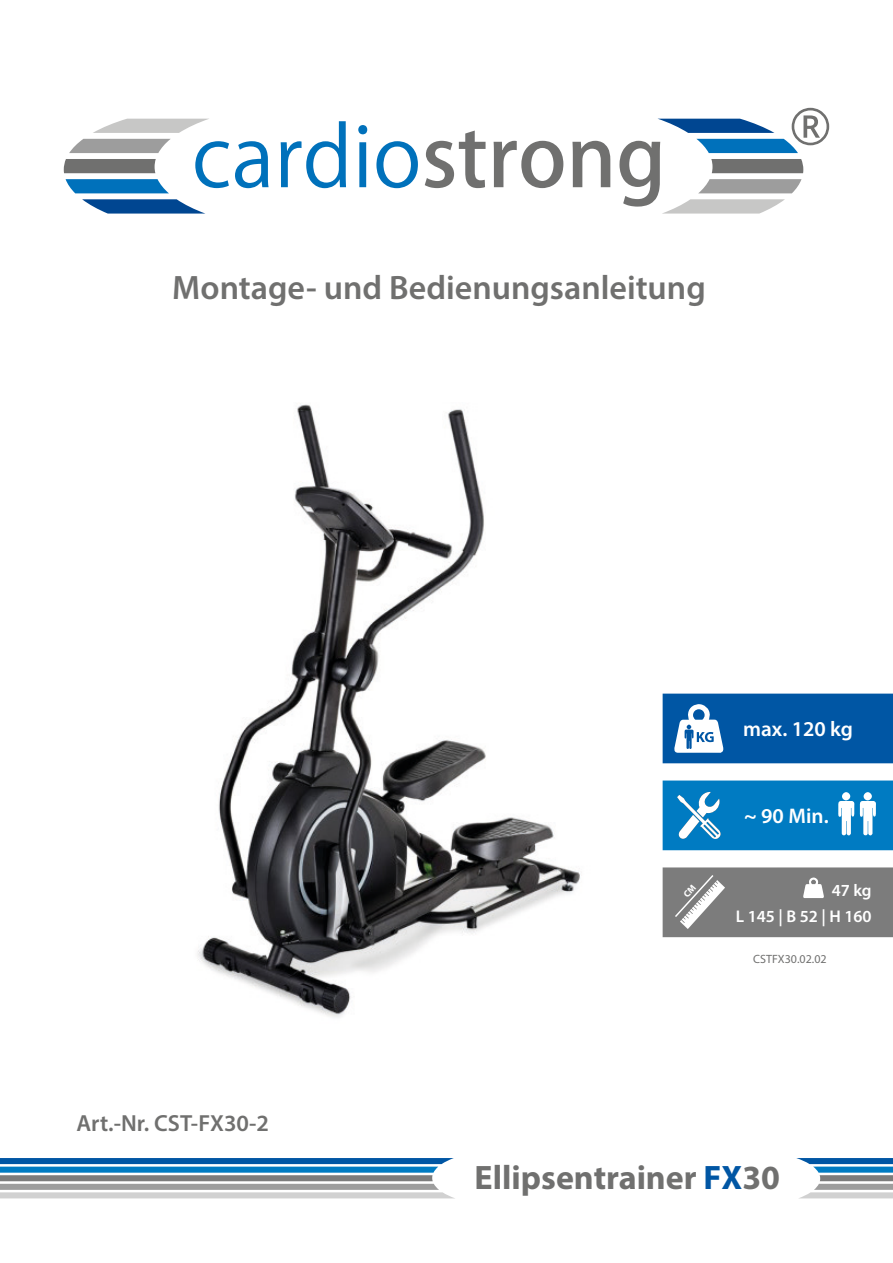
<style>
.page{position:relative;width:893px;height:1263px;background:#fff}
.page>*{position:absolute;margin:0;border:0;box-sizing:border-box;transform-origin:0 0}
.cardiostrong_Footer{font:700 34.05px "Myriad Pro";color:#70706f}
.Ü_Normal{font:600 33.9px "Myriad Pro";color:#70706f}
.Einf__Abs{font:600 23.4px "Myriad Pro";color:#70706f}
.Einf__Abs-2{font:600 21.15px "Myriad Pro";color:#fff}
.Einf__Abs-3{font:600 16.95px "Myriad Pro";color:#fff}
.t1{font:12px "Myriad Pro";color:#70706f}
.s1{color:#0056a4}
</style>
<div class="page">
<img style="left:197px;top:404px;width:499px;height:614px">
<svg style="left:93px;top:119px;width:115px;height:14px"></svg>
<svg style="left:69px;top:139px;width:102px;height:14px"></svg>
<svg style="left:64px;top:159px;width:92px;height:14px"></svg>
<svg style="left:66px;top:179px;width:103px;height:14px"></svg>
<svg style="left:82px;top:199px;width:123px;height:15px"></svg>
<svg style="left:195px;top:141px;width:34px;height:47px"></svg>
<svg style="left:235px;top:141px;width:34px;height:47px"></svg>
<svg style="left:281px;top:121px;width:65px;height:67px"></svg>
<svg style="left:358px;top:125px;width:9px;height:62px"></svg>
<svg style="left:376px;top:141px;width:42px;height:47px"></svg>
<svg style="left:425px;top:131px;width:61px;height:57px"></svg>
<svg style="left:494px;top:141px;width:69px;height:47px"></svg>
<svg style="left:572px;top:141px;width:38px;height:46px"></svg>
<svg style="left:619px;top:108px;width:210px;height:106px"></svg>
<div style="left:663px;top:694px;width:230px;height:69px;background:#0056a4"></div>
<div style="left:663px;top:780px;width:230px;height:70px;background:#007bc2"></div>
<div style="left:663px;top:867px;width:230px;height:70px;background:#7c7c7c"></div>
<svg style="left:674px;top:704px;width:49px;height:49px"></svg>
<svg style="left:677px;top:792px;width:44px;height:47px"></svg>
<svg style="left:803px;top:877px;width:21px;height:21px"></svg>
<svg style="left:838px;top:792px;width:16px;height:43px"></svg>
<svg style="left:860px;top:792px;width:16px;height:43px"></svg>
<svg style="left:796px;top:1158px;width:97px;height:40px"></svg>
<svg style="left:0;top:1158px;width:454px;height:40px"></svg>
<svg style="left:675px;top:875px;width:50px;height:54px"></svg>
<p class="Ü_Normal" style="left:172px;top:266px;width:535px">Montage- und Bedienungsanleitung</p>
<p class="Einf__Abs" style="left:77px;top:1108px;width:194px">Art.-Nr. CST-FX30-2</p>
<p class="Einf__Abs-2" style="left:743px;top:716px;width:111px">max. 120 kg</p>
<p class="Einf__Abs-2" style="left:744px;top:803px;width:86px">~ 90 Min.</p>
<p class="Einf__Abs-3" style="left:832px;top:880px;width:41px">47 kg</p>
<p class="Einf__Abs-3" style="left:736px;top:906px;width:137px">L 145 | B 52 | H 160</p>
<p class="t1" style="left:753px;top:952px;width:75px">CSTFX30.02.02</p>
<p class="cardiostrong_Footer" style="left:475px;top:1156px;width:307px">Ellipsentrainer <span class="s1">FX</span>30</p>
</div>
